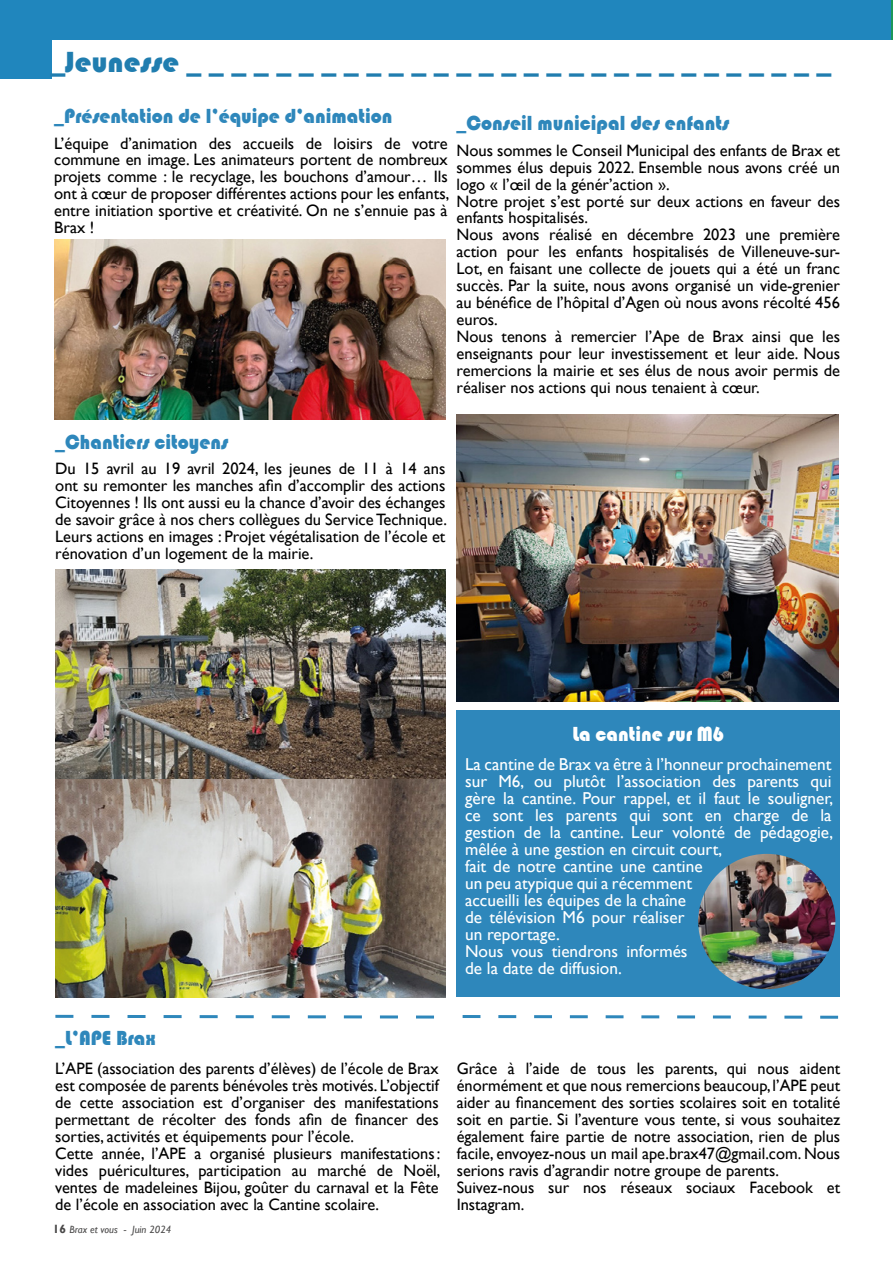
<style>
.page{position:relative;width:893px;height:1263px;background:#fff}
.page>*{position:absolute;margin:0;border:0;box-sizing:border-box;transform-origin:0 0}
.t1{font:30px "Bauhaus 93";color:#207daf}
.t2{font:21px "Bauhaus 93";color:#2e87bb;scale:.94 1}
.t3{font:21px "Bauhaus 93";color:#fff;scale:.94 1}
.t4{font:17.25px/17px "Gill Sans";color:#fff}
.t5{font:16.5px/17px "Gill Sans";color:#000}
.t6{font:italic 10.5px "Gill Sans";color:#494848}
.s1{font-weight:700;font-style:normal;font-size:12px}
</style>
<div class="page">
<img style="left:55px;top:569px;width:390px;height:428px">
<img style="left:54px;top:239px;width:391px;height:181px">
<div style="left:0;top:0;width:893px;height:78px;background:#2086bd"></div>
<div style="left:53px;top:40px;width:840px;height:40px;background:#fff"></div>
<div style="left:457px;top:710px;width:383px;height:287px;background:#2e87bb"></div>
<img style="left:457px;top:414px;width:382px;height:287px">
<svg style="left:55px;top:1014px;width:379px;height:5px"></svg>
<svg style="left:462px;top:1015px;width:377px;height:4px"></svg>
<hr style="left:892px;top:0;width:1px;height:78px;background:#1b975a">
<hr style="left:892px;top:40px;width:1px;height:42px;background:#fff">
<img style="left:698px;top:854px;width:137px;height:135px">
<h1 class="t1" style="left:51px;top:45px;width:782px">_Jeunesse _ _ _ _ _ _ _ _ _ _ _ _ _ _ _ _ _ _ _ _ _ _ _ _ _ _ _ _ _</h1>
<p class="t2" style="left:54px;top:104px;width:361px">_Présentation de l’équipe d’animation</p>
<p class="t5" style="left:54px;top:135px;width:397px;text-align:justify">L’équipe d’animation des accueils de loisirs de votre commune en image. Les animateurs portent de nombreux projets comme : le recyclage, les bouchons d’amour… Ils ont à cœur de proposer différentes actions pour les enfants, entre initiation sportive et créativité. On ne s’ennuie pas à Brax !</p>
<p class="t2" style="left:457px;top:111px;width:292px">_Conseil municipal des enfants</p>
<p class="t5" style="left:457px;top:142px;width:385px">Nous sommes le Conseil Municipal des enfants de Brax et sommes élus depuis 2022. Ensemble nous avons créé un logo « l’œil de la génér’action ».<br>Notre projet s’est porté sur deux actions en faveur des enfants hospitalisés.<br>Nous avons réalisé en décembre 2023 une première action pour les enfants hospitalisés de Villeneuve-sur-Lot, en faisant une collecte de jouets qui a été un franc succès. Par la suite, nous avons organisé un vide-grenier au bénéfice de l’hôpital d’Agen où nous avons récolté 456 euros.<br>Nous tenons à remercier l’Ape de Brax ainsi que les enseignants pour leur investissement et leur aide. Nous remercions la mairie et ses élus de nous avoir permis de réaliser nos actions qui nous tenaient à cœur.</p>
<p class="t2" style="left:55px;top:430px;width:186px">_Chantiers citoyens</p>
<p class="t5" style="left:55px;top:460px;width:393px;text-align:justify">Du 15 avril au 19 avril 2024, les jeunes de 11 à 14 ans ont su remonter les manches afin d’accomplir des actions Citoyennes ! Ils ont aussi eu la chance d’avoir des échanges de savoir grâce à nos chers collègues du Service Technique.<br>Leurs actions en images : Projet végétalisation de l’école et rénovation d’un logement de la mairie.</p>
<p class="t3" style="left:572px;top:722px;width:163px">La cantine sur M6</p>
<p class="t4" style="left:465px;top:756px;width:370px">La cantine de Brax va être à l’honneur prochainement sur M6, ou plutôt l’association des parents qui gère la cantine. Pour rappel, et il faut le souligner, ce sont les parents qui sont en charge de la gestion de la cantine. Leur volonté de pédagogie, mêlée à une gestion en circuit court,<br>fait de notre cantine une cantine<br>un peu atypique qui a récemment<br>accueilli les équipes de la chaîne<br>de télévision M6 pour réaliser<br>un reportage.<br>Nous vous tiendrons informés<br>de la date de diffusion.</p>
<p class="t2" style="left:55px;top:1026px;width:109px">_L’APE Brax</p>
<p class="t5" style="left:55px;top:1061px;width:387px">L’APE (association des parents d’élèves) de l’école de Brax est composée de parents bénévoles très motivés. L’objectif de cette association est d’organiser des manifestations permettant de récolter des fonds afin de financer des sorties, activités et équipements pour l’école.<br>Cette année, l’APE a organisé plusieurs manifestations : vides puéricultures, participation au marché de Noël, ventes de madeleines Bijou, goûter du carnaval et la Fête de l’école en association avec la Cantine scolaire.</p>
<p class="t5" style="left:457px;top:1060px;width:385px">Grâce à l’aide de tous les parents, qui nous aident énormément et que nous remercions beaucoup, l’APE peut aider au financement des sorties scolaires soit en totalité soit en partie. Si l’aventure vous tente, si vous souhaitez également faire partie de notre association, rien de plus facile, envoyez-nous un mail ape.brax47@gmail.com. Nous serions ravis d’agrandir notre groupe de parents.<br>Suivez-nous sur nos réseaux sociaux Facebook et Instagram.</p>
<p class="t6" style="left:53px;top:1223px;width:120px"><span class="s1">16</span> Brax et vous - Juin 2024</p>
</div>
